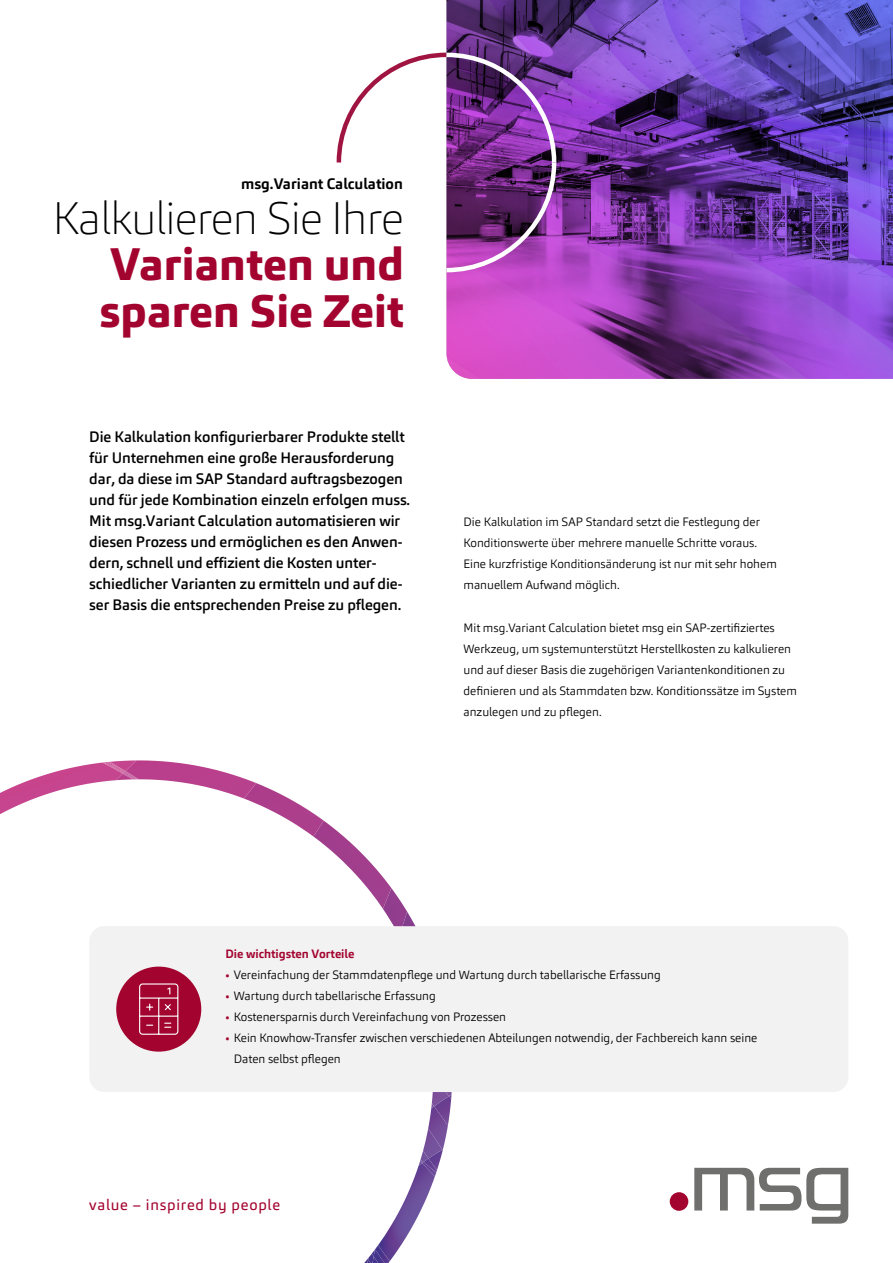
<style>
.page{position:relative;width:893px;height:1263px;background:#fff}
.page>*{position:absolute;margin:0;border:0;box-sizing:border-box;transform-origin:0 0}
.t1{font:800 45px/46.5px "Carnac";color:#a3042f}
.t2{font:100 45px "Carnac";letter-spacing:-.02em;color:#000}
.t3{font:500 15px/21px "Carnac";letter-spacing:-.005em;color:#000}
.t4{font:15px "Carnac";letter-spacing:.05em;color:#a3042f}
.t5{font:700 15px "Carnac";color:#000}
.t6{font:300 12px/21px "Carnac";color:#000}
.t7{font:700 12px "Carnac";color:#a3042f}
.s1{color:#a3042f}
</style>
<div class="page">
<div style="left:670px;top:1192px;width:18px;height:19px;background:#a3042f;border-radius:50%"></div>
<svg style="left:694px;top:1168px;width:154px;height:56px"></svg>
<svg style="left:0;top:760px;width:452px;height:503px"></svg>
<img style="left:446px;top:0;width:447px;height:379px">
<svg style="left:336px;top:50px;width:223px;height:225px"></svg>
<div style="left:89px;top:926px;width:759px;height:166px;background:#f2f2f2;border-radius:15px"></div>
<div style="left:116px;top:966px;width:85px;height:86px;background:#a3042f;border-radius:50%"></div>
<svg style="left:139px;top:983px;width:40px;height:52px"></svg>
<p class="t5" style="left:241px;top:175px;width:163px">msg.Variant Calculation</p>
<h1 class="t2" style="left:53px;top:190px;width:353px">Kalkulieren Sie Ihre</h1>
<h1 class="t1" style="left:100px;top:241px;width:306px">Varianten und sparen Sie Zeit</h1>
<p class="t3" style="left:89px;top:426px;width:322px">Die Kalkulation konfigurierbarer Produkte stellt für Unternehmen eine große Herausforderung dar, da diese im SAP Standard auftragsbezogen und für jede Kombination einzeln erfolgen muss.<br>Mit msg.Variant Calculation automatisieren wir diesen Prozess und ermöglichen es den Anwen&shy;dern, schnell und effizient die Kosten unter&shy;schiedlicher Varianten zu ermitteln und auf die&shy;ser Basis die entsprechenden Preise zu pflegen.</p>
<p class="t6" style="left:463px;top:511px;width:315px">Die Kalkulation im SAP Standard setzt die Festlegung der Konditionswerte über mehrere manuelle Schritte voraus.<br>Eine kurzfristige Konditionsänderung ist nur mit sehr hohem manuellem Aufwand möglich.</p>
<p class="t6" style="left:463px;top:617px;width:335px">Mit msg.Variant Calculation bietet msg ein SAP-zertifiziertes Werkzeug, um systemunterstützt Herstellkosten zu kalkulieren und auf dieser Basis die zugehörigen Variantenkonditionen zu definieren und als Stammdaten bzw. Konditionssätze im System anzulegen und zu pflegen.</p>
<p class="t7" style="left:225px;top:946px;width:131px">Die wichtigsten Vorteile</p>
<p class="t6" style="left:225px;top:964px;width:437px"><span class="s1">•</span> Vereinfachung der Stammdatenpflege und Wartung durch tabellarische Erfassung</p>
<p class="t6" style="left:225px;top:985px;width:212px"><span class="s1">•</span> Wartung durch tabellarische Erfassung</p>
<p class="t6" style="left:225px;top:1006px;width:282px"><span class="s1">•</span> Kostenersparnis durch Vereinfachung von Prozessen</p>
<p class="t6" style="left:234px;top:1027px;width:525px;text-indent:-9px"><span class="s1">•</span> Kein Knowhow-Transfer zwischen verschiedenen Abteilungen notwendig, der Fachbereich kann seine<br>Daten selbst pflegen</p>
<p class="t4" style="left:89px;top:1195px;width:192px">value – inspired by people</p>
</div>
